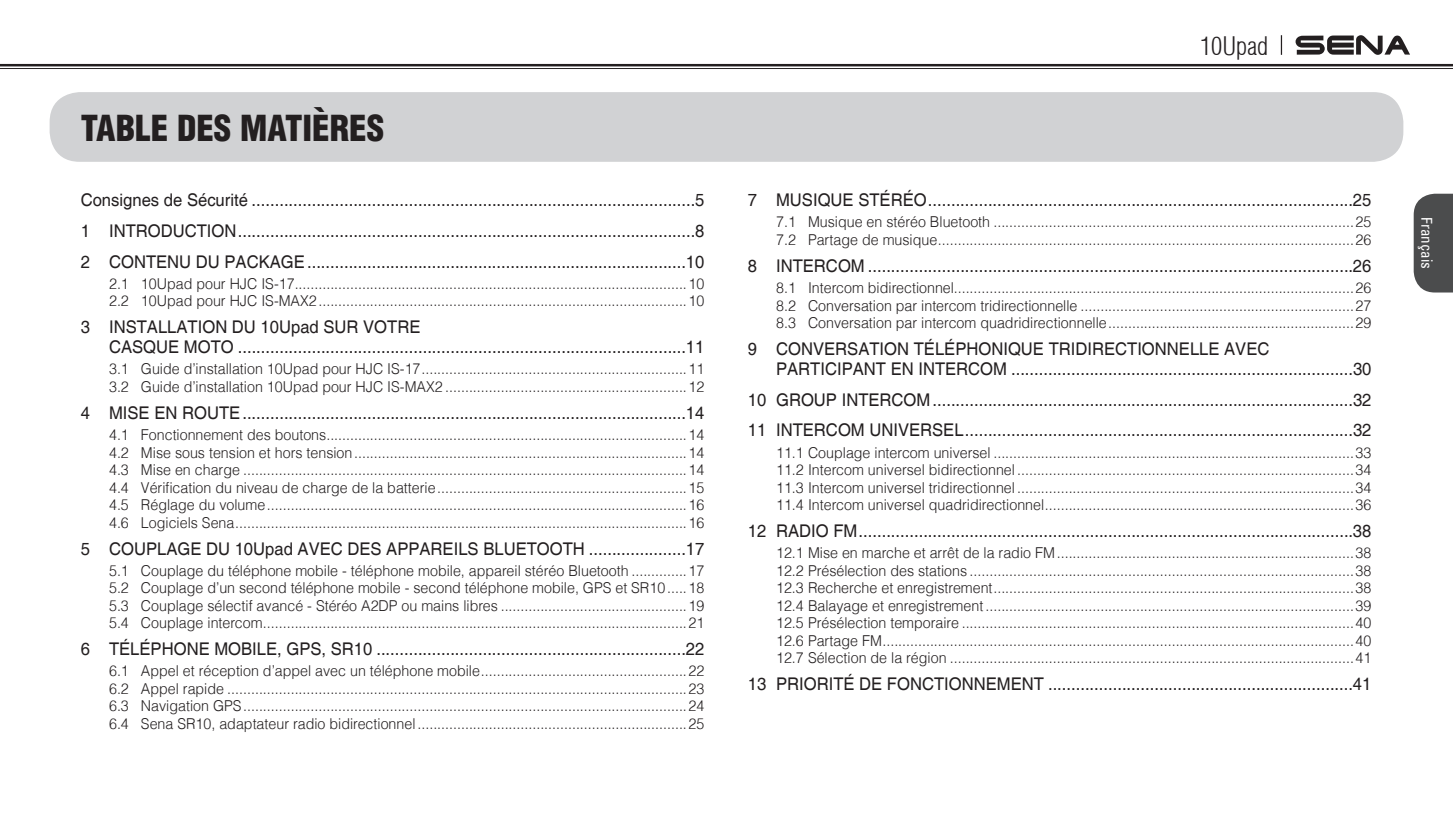
<style>
.page{position:relative;width:1453px;height:815px;background:#fff}
.page>*{position:absolute;margin:0;border:0;box-sizing:border-box;transform-origin:0 0}
.t1{font:900 condensed 35px "Helvetica";color:#231f20}
.t2{font:300 condensed 25px "Helvetica";color:#231f20}
.t3{font:17.5px/30.5px "Helvetica";color:#231f20;scale:.95 1}
.t4{font:300 15px/17.5px "Helvetica LT";color:#231f20;text-align:justify;scale:.95 1}
.t5{font:condensed 15px "Univers";color:#fff}
</style>
<div class="page">
<svg style="left:0;top:66px;width:1453px;height:1px"></svg>
<hr style="left:0;top:64px;width:1453px;height:2px;background:#231f20">
<hr style="left:0;top:68px;width:1453px;height:1px;background:#231f20">
<svg style="left:1281px;top:35px;width:1px;height:20px"></svg>
<svg style="left:1295px;top:35px;width:115px;height:20px"></svg>
<svg style="left:1413px;top:194px;width:40px;height:99px;background:#565758"></svg>
<div style="left:50px;top:92px;width:1353px;height:70px;background:#d1d2d4;border-radius:30px"></div>
<h1 class="t1" style="left:81px;top:106px;width:305px">TABLE DES MATIÈRES</h1>
<p class="t3" style="left:81px;top:186px;width:658px;text-align:justify">Consignes de Sécurité ................................................................................................5<br>1 INTRODUCTION...................................................................................................8<br>2 CONTENU DU PACKAGE..................................................................................10</p>
<p class="t4" style="left:109px;top:275px;width:628px">2.1 10Upad pour HJC IS-17...................................................................................................10<br>2.2 10Upad pour HJC IS-MAX2.............................................................................................10</p>
<p class="t3" style="left:109px;top:318px;width:628px;line-height:20px;text-indent:-28px">3 INSTALLATION DU 10Upad SUR VOTRE<br>CASQUE MOTO .................................................................................................11</p>
<p class="t4" style="left:109px;top:360px;width:628px">3.1 Guide d’installation 10Upad pour HJC IS-17...................................................................11<br>3.2 Guide d’installation 10Upad pour HJC IS-MAX2 .............................................................12</p>
<p class="t3" style="left:81px;top:398px;width:658px">4 MISE EN ROUTE................................................................................................14</p>
<p class="t4" style="left:109px;top:426px;width:628px">4.1 Fonctionnement des boutons...........................................................................................14<br>4.2 Mise sous tension et hors tension....................................................................................14<br>4.3 Mise en charge ................................................................................................................14<br>4.4 Vérification du niveau de charge de la batterie...............................................................15<br>4.5 Réglage du volume..........................................................................................................16<br>4.6 Logiciels Sena..................................................................................................................16</p>
<p class="t3" style="left:81px;top:534px;width:658px">5 COUPLAGE DU 10Upad AVEC DES APPAREILS BLUETOOTH .....................17</p>
<p class="t4" style="left:109px;top:561px;width:628px">5.1 Couplage du téléphone mobile - téléphone mobile, appareil stéréo Bluetooth ..............17<br>5.2 Couplage d’un second téléphone mobile - second téléphone mobile, GPS et SR10.....18<br>5.3 Couplage sélectif avancé - Stéréo A2DP ou mains libres ...............................................19<br>5.4 Couplage intercom...........................................................................................................21</p>
<p class="t3" style="left:81px;top:634px;width:658px">6 TÉLÉPHONE MOBILE, GPS, SR10 ...................................................................22</p>
<p class="t4" style="left:109px;top:662px;width:628px">6.1 Appel et réception d’appel avec un téléphone mobile....................................................22<br>6.2 Appel rapide ....................................................................................................................23<br>6.3 Navigation GPS................................................................................................................24<br>6.4 Sena SR10, adaptateur radio bidirectionnel....................................................................25</p>
<h2 class="t2" style="left:1200px;top:30px;width:70px">10Upad</h2>
<p class="t3" style="left:748px;top:186px;width:658px">7 MUSIQUE STÉRÉO............................................................................................25</p>
<p class="t4" style="left:776px;top:213px;width:628px">7.1 Musique en stéréo Bluetooth ...........................................................................................25<br>7.2 Partage de musique.........................................................................................................26</p>
<p class="t3" style="left:748px;top:251px;width:658px">8 INTERCOM .........................................................................................................26</p>
<p class="t4" style="left:776px;top:279px;width:628px">8.1 Intercom bidirectionnel.....................................................................................................26<br>8.2 Conversation par intercom tridirectionnelle .....................................................................27<br>8.3 Conversation par intercom quadridirectionnelle..............................................................29</p>
<p class="t3" style="left:776px;top:340px;width:628px;line-height:20px;text-indent:-28px">9 CONVERSATION TÉLÉPHONIQUE TRIDIRECTIONNELLE AVEC<br>PARTICIPANT EN INTERCOM ..........................................................................30</p>
<p class="t3" style="left:748px;top:385px;width:658px">10 GROUP INTERCOM...........................................................................................32<br>11 INTERCOM UNIVERSEL....................................................................................32</p>
<p class="t4" style="left:776px;top:443px;width:628px">11.1 Couplage intercom universel ...........................................................................................33<br>11.2 Intercom universel bidirectionnel .....................................................................................34<br>11.3 Intercom universel tridirectionnel .....................................................................................34<br>11.4 Intercom universel quadridirectionnel..............................................................................36</p>
<p class="t3" style="left:748px;top:516px;width:658px">12 RADIO FM...........................................................................................................38</p>
<p class="t4" style="left:776px;top:544px;width:628px">12.1 Mise en marche et arrêt de la radio FM...........................................................................38<br>12.2 Présélection des stations .................................................................................................38<br>12.3 Recherche et enregistrement...........................................................................................38<br>12.4 Balayage et enregistrement .............................................................................................39<br>12.5 Présélection temporaire ...................................................................................................40<br>12.6 Partage FM.......................................................................................................................40<br>12.7 Sélection de la région ......................................................................................................41</p>
<p class="t3" style="left:748px;top:669px;width:658px">13 PRIORITÉ DE FONCTIONNEMENT ..................................................................41</p>
<p class="t5" style="left:1436px;top:217px;width:53px;rotate:90deg">Français</p>
</div>
